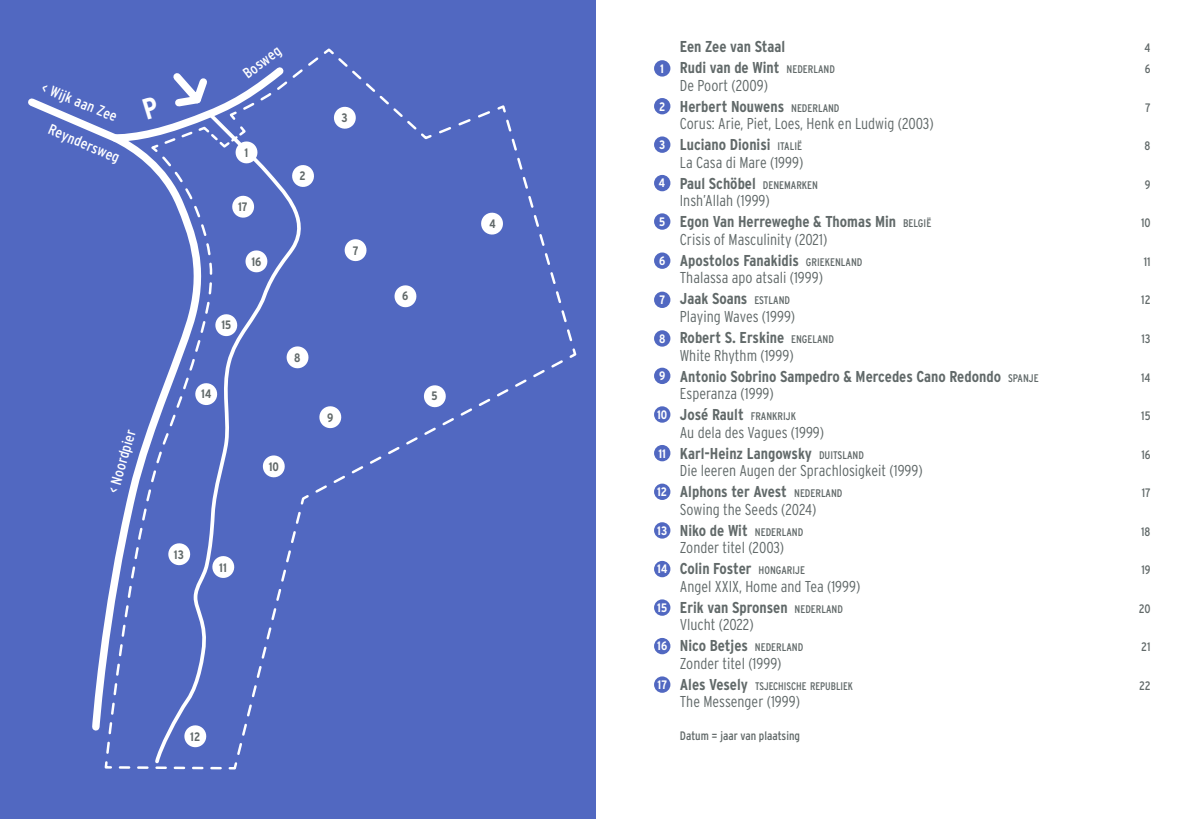
<style>
.page{position:relative;width:1191px;height:819px;background:#fff}
.page>*{position:absolute;margin:0;border:0;box-sizing:border-box;transform-origin:0 0}
.t1{font:300 15.75px/21px "Interstate Condensed";color:#616969}
.t2{font:700 15.75px/21px "Interstate Condensed";color:#616969}
.t3{font:14.88px "Interstate Condensed";color:#fff}
.t4{font:12.25px "Interstate Condensed";color:#616969}
.t5{font:700 12.25px "Interstate Condensed";color:#fff}
.t6{font:700 12.25px "Interstate Condensed";color:#616969}
.t7{font:700 12.08px "Interstate Condensed";color:#616969}
.t8{font:11.03px "Interstate Condensed";color:#616969;scale:.96 1}
.s1{font-weight:400;font-size:11.03px}
.s2{font-weight:300}
.s3{font-weight:700}
.s4{font-weight:700;font-size:15.75px}
</style>
<div class="page">
<div style="left:0;top:0;width:595px;height:819px;background:#5168c1"></div>
<svg style="left:28px;top:98px;width:75px;height:633px"></svg>
<div style="left:654px;top:60px;width:16px;height:17px;background:#5168c1;border-radius:50%"></div>
<div style="left:654px;top:98px;width:16px;height:16px;background:#5168c1;border-radius:50%"></div>
<div style="left:654px;top:136px;width:16px;height:17px;background:#5168c1;border-radius:50%"></div>
<div style="left:654px;top:175px;width:16px;height:16px;background:#5168c1;border-radius:50%"></div>
<div style="left:654px;top:213px;width:16px;height:17px;background:#5168c1;border-radius:50%"></div>
<div style="left:654px;top:252px;width:16px;height:17px;background:#5168c1;border-radius:50%"></div>
<div style="left:654px;top:291px;width:16px;height:17px;background:#5168c1;border-radius:50%"></div>
<div style="left:654px;top:330px;width:16px;height:16px;background:#5168c1;border-radius:50%"></div>
<div style="left:654px;top:367px;width:16px;height:17px;background:#5168c1;border-radius:50%"></div>
<div style="left:654px;top:406px;width:16px;height:16px;background:#5168c1;border-radius:50%"></div>
<div style="left:654px;top:445px;width:16px;height:16px;background:#5168c1;border-radius:50%"></div>
<div style="left:654px;top:483px;width:16px;height:17px;background:#5168c1;border-radius:50%"></div>
<div style="left:654px;top:522px;width:16px;height:16px;background:#5168c1;border-radius:50%"></div>
<div style="left:654px;top:561px;width:16px;height:16px;background:#5168c1;border-radius:50%"></div>
<div style="left:654px;top:599px;width:16px;height:16px;background:#5168c1;border-radius:50%"></div>
<div style="left:654px;top:638px;width:16px;height:16px;background:#5168c1;border-radius:50%"></div>
<div style="left:654px;top:676px;width:16px;height:16px;background:#5168c1;border-radius:50%"></div>
<svg style="left:103px;top:50px;width:474px;height:720px"></svg>
<p class="t3" style="left:46px;top:79px;width:82px;rotate:22deg">&lt; Wijk aan Zee</p>
<p class="t3" style="left:52px;top:121px;width:77px;rotate:23deg">Reyndersweg</p>
<p class="t3" style="left:105px;top:490px;width:67px;rotate:-74deg">&lt; Noordpier</p>
<p class="t3" style="left:240px;top:68px;width:45px;rotate:-37deg">Bosweg</p>
<p class="t6" style="left:244px;top:145px;width:5px">1</p>
<p class="t6" style="left:238px;top:200px;width:11px">17</p>
<p class="t6" style="left:251px;top:255px;width:12px">16</p>
<p class="t7" style="left:221px;top:318px;width:11px">15</p>
<p class="t6" style="left:201px;top:387px;width:12px">14</p>
<p class="t6" style="left:299px;top:169px;width:8px">2</p>
<p class="t6" style="left:294px;top:351px;width:8px">8</p>
<p class="t6" style="left:269px;top:460px;width:12px">10</p>
<p class="t6" style="left:341px;top:111px;width:8px">3</p>
<p class="t6" style="left:353px;top:243px;width:7px">7</p>
<p class="t6" style="left:327px;top:410px;width:8px">9</p>
<p class="t6" style="left:174px;top:547px;width:12px">13</p>
<p class="t6" style="left:219px;top:560px;width:9px">11</p>
<p class="t6" style="left:402px;top:289px;width:8px">6</p>
<p class="t6" style="left:431px;top:389px;width:8px">5</p>
<p class="t6" style="left:489px;top:217px;width:8px">4</p>
<p class="t6" style="left:190px;top:729px;width:12px">12</p>
<p class="t5" style="left:660px;top:62px;width:5px">1</p>
<p class="t5" style="left:659px;top:99px;width:8px">2</p>
<p class="t5" style="left:659px;top:138px;width:8px">3</p>
<p class="t5" style="left:659px;top:176px;width:8px">4</p>
<p class="t5" style="left:659px;top:215px;width:8px">5</p>
<p class="t5" style="left:659px;top:254px;width:8px">6</p>
<p class="t5" style="left:659px;top:293px;width:7px">7</p>
<p class="t5" style="left:659px;top:331px;width:8px">8</p>
<p class="t5" style="left:659px;top:369px;width:8px">9</p>
<p class="t5" style="left:657px;top:407px;width:12px">10</p>
<p class="t5" style="left:658px;top:446px;width:9px">11</p>
<p class="t5" style="left:657px;top:485px;width:12px">12</p>
<p class="t5" style="left:657px;top:523px;width:12px">13</p>
<p class="t5" style="left:657px;top:562px;width:12px">14</p>
<p class="t5" style="left:657px;top:600px;width:11px">15</p>
<p class="t5" style="left:657px;top:639px;width:12px">16</p>
<p class="t5" style="left:657px;top:677px;width:11px">17</p>
<p class="t2" style="left:680px;top:36px;width:107px">Een Zee van Staal</p>
<p class="t4" style="left:1144px;top:41px;width:7px">4</p>
<p class="t2" style="left:680px;top:57px;width:157px">Rudi van de Wint <span class="s1">NEDERLAND</span></p>
<p class="t4" style="left:1144px;top:62px;width:7px">6</p>
<p class="t2" style="left:680px;top:75px;width:161px"><span class="s2">De Poort (2009)<br></span>Herbert Nouwens <span class="s1">NEDERLAND</span></p>
<p class="t4" style="left:1145px;top:101px;width:7px">7</p>
<p class="t1" style="left:680px;top:113px;width:255px">Corus: Arie, Piet, Loes, Henk en Ludwig (2003)<br><span class="s3">Luciano Dionisi</span> <span class="s1">ITALIË</span></p>
<p class="t1" style="left:680px;top:152px;width:140px">La Casa di Mare (1999)<br><span class="s3">Paul Schöbel</span> <span class="s1">DENEMARKEN</span></p>
<p class="t2" style="left:680px;top:190px;width:253px"><span class="s2">Insh’Allah (1999)<br></span>Egon Van Herreweghe &amp; Thomas Min <span class="s1">BELGIË</span></p>
<p class="t1" style="left:680px;top:229px;width:184px">Crisis of Masculinity (2021)<br><span class="s3">Apostolos Fanakidis</span> <span class="s1">GRIEKENLAND</span></p>
<p class="t1" style="left:680px;top:267px;width:145px">Thalassa apo atsali (1999)<br><span class="s3">Jaak Soans</span> <span class="s1">ESTLAND</span></p>
<p class="t1" style="left:680px;top:306px;width:156px">Playing Waves (1999)<br><span class="s3">Robert S. Erskine</span> <span class="s1">ENGELAND</span></p>
<p class="t2" style="left:680px;top:344px;width:360px"><span class="s2">White Rhythm (1999)<br></span>Antonio Sobrino Sampedro &amp; Mercedes Cano Redondo <span class="s1">SPANJE</span></p>
<p class="t1" style="left:680px;top:383px;width:118px">Esperanza (1999)<br><span class="s3">José Rault</span> <span class="s1">FRANKRIJK</span></p>
<p class="t1" style="left:680px;top:421px;width:186px">Au dela des Vagues (1999)<br><span class="s3">Karl-Heinz Langowsky</span> <span class="s1">DUITSLAND</span></p>
<p class="t1" style="left:680px;top:460px;width:244px">Die leeren Augen der Sprachlosigkeit (1999)<br><span class="s3">Alphons ter Avest</span> <span class="s1">NEDERLAND</span></p>
<p class="t1" style="left:680px;top:498px;width:138px">Sowing the Seeds (2024)<br><span class="s3">Niko de Wit</span> <span class="s1">NEDERLAND</span></p>
<p class="t1" style="left:680px;top:537px;width:127px">Zonder titel (2003)<br><span class="s3">Colin Foster</span> <span class="s1">HONGARIJE</span></p>
<p class="t1" style="left:680px;top:575px;width:182px">Angel XXIX, Home and Tea (1999)<br><span class="s3">Erik van Spronsen</span> <span class="s1">NEDERLAND</span></p>
<p class="t1" style="left:680px;top:614px;width:125px">Vlucht (2022)<br><span class="s3">Nico Betjes</span> <span class="s1">NEDERLAND</span></p>
<p class="t4" style="left:1144px;top:139px;width:7px">8</p>
<p class="t4" style="left:1144px;top:178px;width:7px">9</p>
<p class="t4" style="left:1141px;top:216px;width:11px">10</p>
<p class="t4" style="left:1143px;top:255px;width:8px">11</p>
<p class="t4" style="left:1141px;top:293px;width:11px">12</p>
<p class="t4" style="left:1141px;top:332px;width:11px">13</p>
<p class="t4" style="left:1141px;top:370px;width:11px">14</p>
<p class="t4" style="left:1141px;top:409px;width:11px">15</p>
<p class="t4" style="left:1141px;top:447px;width:11px">16</p>
<p class="t4" style="left:1141px;top:486px;width:10px">17</p>
<p class="t4" style="left:1141px;top:524px;width:11px">18</p>
<p class="t4" style="left:1141px;top:563px;width:11px">19</p>
<p class="t4" style="left:1138px;top:601px;width:13px">20</p>
<p class="t4" style="left:1141px;top:640px;width:11px">21</p>
<p class="t1" style="left:680px;top:652px;width:103px">Zonder titel (1999)</p>
<p class="t8" style="left:680px;top:679px;width:182px"><span class="s4">Ales Vesely</span> TSJECHISCHE REPUBLIEK</p>
<p class="t4" style="left:1139px;top:678px;width:13px">22</p>
<p class="t1" style="left:680px;top:691px;width:122px">The Messenger (1999)</p>
<p class="t4" style="left:680px;top:729px;width:122px">Datum = jaar van plaatsing</p>
</div>
